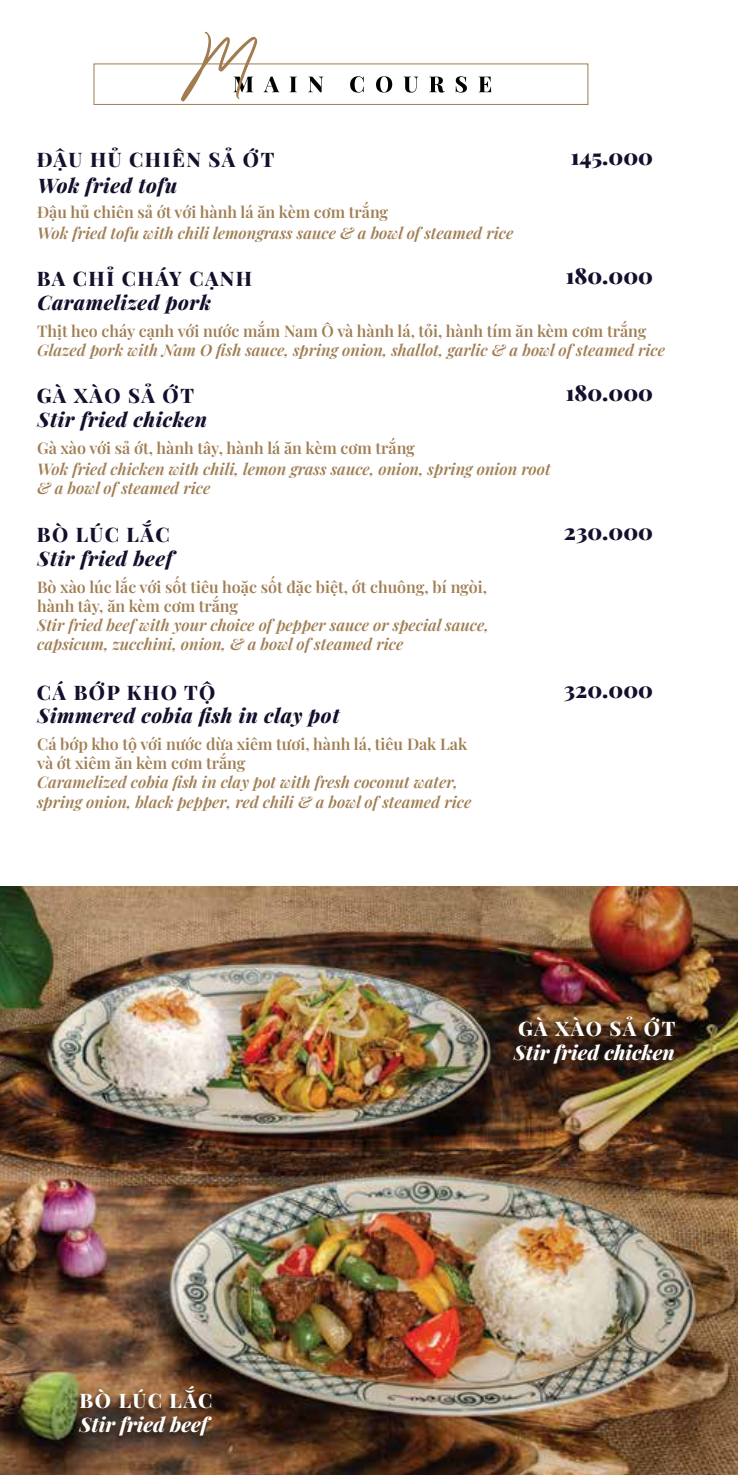
<style>
.page{position:relative;width:738px;height:1475px;background:#fff}
.page>*{position:absolute;margin:0;border:0;box-sizing:border-box;transform-origin:0 0}
.t1{font:900 22px "Playfair Display";color:#140f2d}
.t2{font:italic 800 20px "Playfair Display";letter-spacing:.025em;color:#140f2d}
.t3{font:800 20px "Playfair Display";letter-spacing:.075em;color:#140f2d}
.t4{font:italic 800 20px "Playfair Display";color:#fff}
.t5{font:800 20px "Playfair Display";letter-spacing:.07em;color:#fff}
.t6{font:italic 600 16px/19.2px "Playfair Display";color:#a07e53}
.t7{font:16px/19.2px "Playfair Display";color:#a07e53}
</style>
<div class="page">
<svg style="left:263px;top:77px;width:16px;height:15px"></svg>
<svg style="left:289px;top:77px;width:7px;height:15px"></svg>
<svg style="left:308px;top:77px;width:15px;height:15px"></svg>
<svg style="left:350px;top:76px;width:13px;height:17px"></svg>
<svg style="left:376px;top:76px;width:16px;height:17px"></svg>
<svg style="left:404px;top:77px;width:14px;height:16px"></svg>
<svg style="left:429px;top:77px;width:15px;height:16px"></svg>
<svg style="left:455px;top:76px;width:11px;height:17px"></svg>
<svg style="left:478px;top:77px;width:13px;height:15px"></svg>
<svg style="left:181px;top:32px;width:76px;height:69px"></svg>
<div style="left:93px;top:63px;width:495px;height:42px;border:1px solid #a07c50"></div>
<img style="left:0;top:886px;width:737px;height:588px">
<img style="left:505px;top:1012px;width:176px;height:62px">
<img style="left:71px;top:1382px;width:150px;height:64px">
<p class="t3" style="left:37px;top:144px;width:239px">ĐẬU HỦ CHIÊN SẢ ỚT</p>
<h1 class="t1" style="left:570px;top:140px;width:84px">145.000</h1>
<p class="t2" style="left:38px;top:170px;width:141px">Wok fried tofu</p>
<p class="t7" style="left:37px;top:201px;width:352px">Đậu hủ chiên sả ớt với hành lá ăn kèm cơm trắng</p>
<p class="t6" style="left:37px;top:222px;width:477px">Wok fried tofu with chili lemongrass sauce &amp; a bowl of steamed rice</p>
<p class="t3" style="left:37px;top:263px;width:217px">BA CHỈ CHÁY CẠNH</p>
<h1 class="t1" style="left:565px;top:258px;width:89px">180.000</h1>
<p class="t2" style="left:38px;top:287px;width:175px">Caramelized pork</p>
<p class="t7" style="left:37px;top:319px;width:610px">Thịt heo cháy cạnh với nước mắm Nam Ô và hành lá, tỏi, hành tím ăn kèm cơm trắng</p>
<p class="t6" style="left:37px;top:339px;width:629px">Glazed pork with Nam O fish sauce, spring onion, shallot, garlic &amp; a bowl of steamed rice</p>
<p class="t3" style="left:37px;top:380px;width:159px">GÀ XÀO SẢ ỚT</p>
<h1 class="t1" style="left:565px;top:375px;width:89px">180.000</h1>
<p class="t2" style="left:38px;top:404px;width:171px">Stir fried chicken</p>
<p class="t7" style="left:37px;top:436px;width:379px">Gà xào với sả ớt, hành tây, hành lá ăn kèm cơm trắng</p>
<p class="t6" style="left:37px;top:458px;width:514px">Wok fried chicken with chili, lemon grass sauce, onion, spring onion root &amp; a bowl of steamed rice</p>
<p class="t3" style="left:37px;top:519px;width:134px">BÒ LÚC LẮC</p>
<h1 class="t1" style="left:563px;top:514px;width:91px">230.000</h1>
<p class="t2" style="left:38px;top:543px;width:136px">Stir fried beef</p>
<p class="t7" style="left:37px;top:575px;width:451px">Bò xào lúc lắc với sốt tiêu hoặc sốt đặc biệt, ớt chuông, bí ngòi, hành tây, ăn kèm cơm trắng</p>
<p class="t6" style="left:37px;top:614px;width:453px">Stir fried beef with your choice of pepper sauce or special sauce, capsicum, zucchini, onion, &amp; a bowl of steamed rice</p>
<p class="t3" style="left:37px;top:676px;width:180px">CÁ BỚP KHO TỘ</p>
<p class="t2" style="left:38px;top:700px;width:303px">Simmered cobia fish in clay pot</p>
<p class="t7" style="left:37px;top:733px;width:431px">Cá bớp kho tộ với nước dừa xiêm tươi, hành lá, tiêu Dak Lak và ớt xiêm ăn kèm cơm trắng</p>
<p class="t6" style="left:37px;top:771px;width:435px">Caramelized cobia fish in clay pot with fresh coconut water, spring onion, black pepper, red chili &amp; a bowl of steamed rice</p>
<h1 class="t1" style="left:563px;top:672px;width:91px">320.000</h1>
<p class="t5" style="left:80px;top:1384px;width:134px">BÒ LÚC LẮC</p>
<p class="t4" style="left:80px;top:1408px;width:129px">Stir fried beef</p>
<p class="t5" style="left:517px;top:1013px;width:159px">GÀ XÀO SẢ ỚT</p>
<p class="t4" style="left:513px;top:1037px;width:162px">Stir fried chicken</p>
</div>
